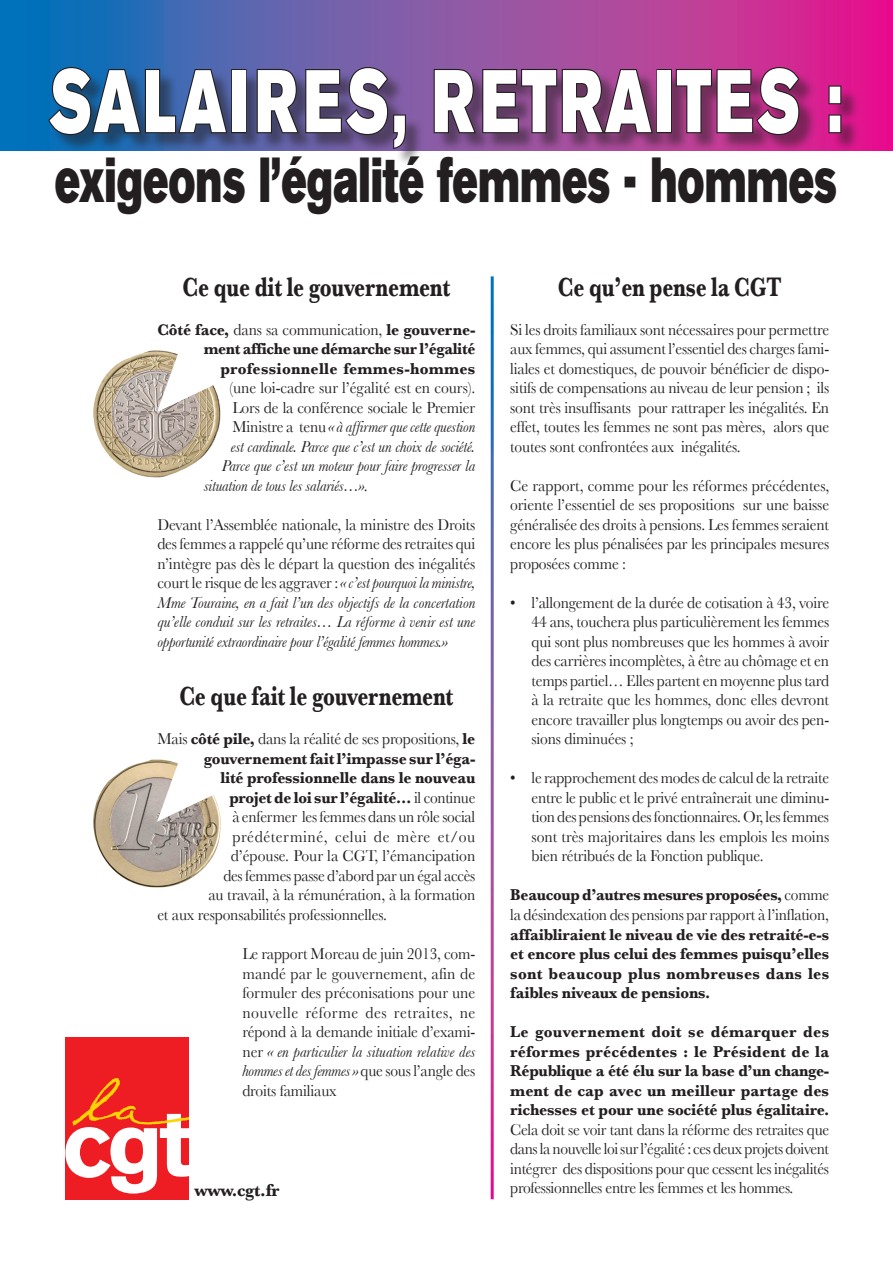
<style>
.page{position:relative;width:893px;height:1263px;background:#fff}
.page>*{position:absolute;margin:0;border:0;box-sizing:border-box;transform-origin:0 0}
.t1{font:87.75px "Akzidenz Grotesk BE Super";letter-spacing:.07em;color:#fff;scale:.67 1}
.t2{font:63px "Akzidenz Grotesk BE Super";color:#231f20;scale:.67 1}
.t3{font:700 28.2px "Baskerville";letter-spacing:-.01em;color:#231f20;scale:.75 1}
.t4{font:700 18px "Baskerville";letter-spacing:-.01em;color:#231f20;scale:.94 1}
.t5{font:16.5px/19.5px "Baskerville";letter-spacing:-.01em;color:#231f20;text-align:justify;scale:.94 1}
.t6{font:italic 16.5px/19.5px "Baskerville";letter-spacing:-.01em;color:#231f20;text-align:justify;scale:.94 1}
.t7{font:700 16.5px/19.5px "Baskerville";letter-spacing:-.01em;color:#231f20;text-align:right;scale:.94 1}
.t8{font:16.5px/19.5px "Baskerville";letter-spacing:-.01em;color:#231f20;text-align:justify;scale:.95 1}
.t9{font:700 16.5px/19.5px "Baskerville";letter-spacing:-.01em;color:#231f20;text-align:justify;scale:.95 1}
.t10{font:16.5px/19.5px "Baskerville";letter-spacing:-.01em;color:#231f20;scale:.93 1}
.t11{font:700 16.5px "Baskerville";letter-spacing:-.01em;color:#231f20;scale:.93 1}
.t12{font:16.5px "Baskerville";letter-spacing:.035em;color:#231f20;scale:.95 1}
.s1{font-weight:400}
.s2{font-style:normal}
.s3{font-weight:700}
.s4{font-style:italic}
</style>
<div class="page">
<div style="left:66px;top:1037px;width:123px;height:162px;background:#ee1d23"></div>
<svg style="left:65px;top:1078px;width:125px;height:115px"></svg>
<svg style="left:0;top:0;width:893px;height:151px;background:#7e51a5"></svg>
<div style="left:52px;top:70px;width:808px;height:97px;background:#231f20;opacity:.5"></div>
<svg style="left:46px;top:66px;width:183px;height:70px;background:#255080"></svg>
<div style="left:231px;top:69px;width:16px;height:64px;border:2px solid #231f20"></div>
<svg style="left:256px;top:66px;width:152px;height:85px;background:#554979"></svg>
<svg style="left:432px;top:67px;width:222px;height:68px;background:#6d3d6c"></svg>
<div style="left:656px;top:69px;width:16px;height:64px;border:2px solid #231f20"></div>
<svg style="left:675px;top:66px;width:126px;height:70px;background:#842c65"></svg>
<svg style="left:827px;top:84px;width:15px;height:50px"></svg>
<img style="left:93px;top:350px;width:128px;height:128px">
<svg style="left:157px;top:353px;width:58px;height:59px"></svg>
<img style="left:93px;top:760px;width:128px;height:127px">
<svg style="left:157px;top:763px;width:58px;height:59px"></svg>
<h1 class="t1" style="left:49px;top:50px;width:1185px">Salaires, retraites :</h1>
<h2 class="t2" style="left:55px;top:143px;width:1169px">exigeons l’égalité femmes - hommes</h2>
<h3 class="t3" style="left:183px;top:270px;width:358px">Ce que dit le gouvernement</h3>
<p class="t7" style="left:157px;top:320px;width:340px">Côté face, <span class="s1">dans sa communication,</span> le gouverne&shy;ment affiche une démarche sur l’égalité professionnelle femmes-hommes</p>
<p class="t8" style="left:229px;top:378px;width:261px">(une loi-cadre sur l’égalité est en cours).</p>
<p class="t5" style="left:232px;top:398px;width:260px">Lors de la conférence sociale le Premier</p>
<p class="t6" style="left:232px;top:417px;width:260px"><span class="s2">Ministre a tenu</span> « à affirmer que cette question</p>
<p class="t6" style="left:231px;top:437px;width:262px">est cardinale. Parce que c’est un choix de société.</p>
<p class="t6" style="left:222px;top:456px;width:271px">Parce que c’est un moteur pour faire progresser la</p>
<p class="t6" style="left:204px;top:476px;width:176px">situation de tous les salariés…»<span class="s2">.</span></p>
<p class="t6" style="left:157px;top:515px;width:340px"><span class="s2">Devant l’Assemblée nationale, la ministre des Droits des femmes a rappelé qu’une réforme des retraites qui n’intègre pas dès le départ la question des inégalités court le risque de les aggraver :</span> « c’est pourquoi la ministre, Mme Touraine, en a fait l’un des objectifs de la concertation qu’elle conduit sur les retraites… La réforme à venir est une opportunité extraordinaire pour l’égalité femmes hommes.»</p>
<h3 class="t3" style="left:179px;top:680px;width:367px">Ce que fait le gouvernement</h3>
<p class="t5" style="left:157px;top:729px;width:340px">Mais <span class="s3">côté pile,</span> dans la réalité de ses propositions, <span class="s3">le</span></p>
<p class="t7" style="left:204px;top:749px;width:290px">gouvernement fait l’impasse sur l’éga-</p>
<p class="t7" style="left:220px;top:768px;width:273px">lité professionnelle dans le nouveau</p>
<p class="t11" style="left:229px;top:788px;width:266px">projet de loi sur l’égalité… <span class="s1">il continue</span></p>
<p class="t10" style="left:232px;top:807px;width:263px">à enfermer les femmes dans un rôle social</p>
<p class="t12" style="left:232px;top:827px;width:257px">prédéterminé, celui de mère et/ou</p>
<p class="t8" style="left:231px;top:846px;width:259px">d’épouse. Pour la CGT, l’émancipation</p>
<p class="t10" style="left:223px;top:866px;width:272px">des femmes passe d’abord par un égal accès</p>
<p class="t5" style="left:208px;top:885px;width:286px">au travail, à la rémunération, à la formation</p>
<p class="t5" style="left:157px;top:905px;width:246px">et aux responsabilités professionnelles.</p>
<p class="t5" style="left:242px;top:944px;width:249px">Le rapport Moreau de juin 2013, com&shy;mandé par le gouvernement, afin de formuler des préconisations pour une nouvelle réforme des retraites, ne répond à la demande initiale d’exami&shy;ner <span class="s4">« en particulier la situation relative des hommes et des femmes »</span> que sous l’angle des droits familiaux</p>
<p class="t4" style="left:195px;top:1180px;width:92px">www.cgt.fr</p>
<h3 class="t3" style="left:558px;top:270px;width:300px">Ce qu’en pense la CGT</h3>
<p class="t5" style="left:510px;top:320px;width:341px">Si les droits familiaux sont nécessaires pour permettre aux femmes, qui assument l’essentiel des charges fami&shy;liales et domestiques, de pouvoir bénéficier de dispo&shy;sitifs de compensations au niveau de leur pension ; ils sont très insuffisants pour rattraper les inégalités. En effet, toutes les femmes ne sont pas mères, alors que toutes sont confrontées aux inégalités.</p>
<p class="t8" style="left:510px;top:476px;width:337px">Ce rapport, comme pour les réformes précédentes, oriente l’essentiel de ses propositions sur une baisse généralisée des droits à pensions. Les femmes seraient encore les plus pénalisées par les principales mesures proposées comme :</p>
<p class="t5" style="left:531px;top:593px;width:318px;text-indent:-21px">• l’allongement de la durée de cotisation à 43, voire 44 ans, touchera plus particulièrement les femmes qui sont plus nombreuses que les hommes à avoir des carrières incomplètes, à être au chômage et en temps partiel… Elles partent en moyenne plus tard à la retraite que les hommes, donc elles devront encore travailler plus longtemps ou avoir des pen&shy;sions diminuées ;</p>
<p class="t5" style="left:531px;top:768px;width:318px;text-indent:-21px">• le rapprochement des modes de calcul de la retraite entre le public et le privé entraînerait une diminu&shy;tion des pensions des fonctionnaires. Or, les femmes sont très majoritaires dans les emplois les moins bien rétribués de la Fonction publique.</p>
<p class="t10" style="left:510px;top:885px;width:344px"><span class="s3">Beaucoup d’autres mesures proposées,</span> comme la désindexation des pensions par rapport à l’inflation,</p>
<p class="t7" style="left:510px;top:924px;width:341px;text-align:justify">affaibliraient le niveau de vie des retraité-e-s et encore plus celui des femmes puisqu’elles sont beaucoup plus nombreuses dans les faibles niveaux de pensions.</p>
<p class="t9" style="left:510px;top:1022px;width:337px">Le gouvernement doit se démarquer des réformes précédentes : le Président de la République a été élu sur la base d’un change&shy;ment de cap avec un meilleur partage des richesses et pour une société plus égalitaire.</p>
<p class="t5" style="left:510px;top:1119px;width:341px">Cela doit se voir tant dans la réforme des retraites que dans la nouvelle loi sur l’égalité : ces deux projets doivent intégrer des dispositions pour que cessent les inégalités professionnelles entre les femmes et les hommes.</p>
</div>
